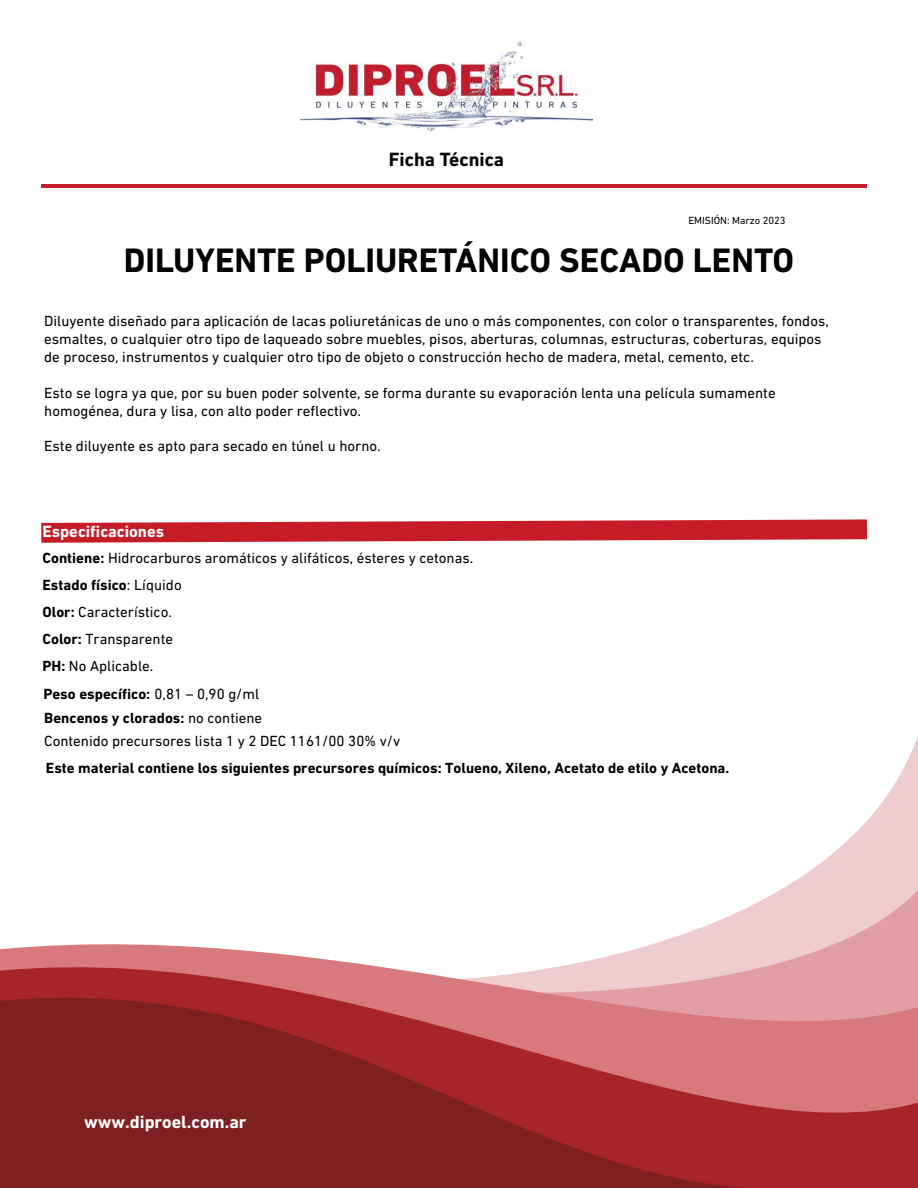
<style>
.page{position:relative;width:918px;height:1188px;background:#fff}
.page>*{position:absolute;margin:0;border:0;box-sizing:border-box;transform-origin:0 0}
.t1{font:700 34.5px "DIN Next LT Pro";color:#000}
.t2{font:700 19.5px "DIN Next LT Pro";color:#000}
.t3{font:700 18px "DIN Next LT Pro";color:#fff}
.t4{font:700 16.5px "DIN Next LT Pro";color:#fff}
.t5{font:15px/27.2px "DIN Next LT Pro";color:#000}
.t6{font:700 15px "DIN Next LT Pro";color:#000}
.t7{font:10.5px "DIN Next LT Pro";color:#000}
.s1{font-weight:700}
</style>
<div class="page">
<svg style="left:41px;top:519px;width:826px;height:24px;background:#cf434c"></svg>
<svg style="left:780px;top:736px;width:138px;height:154px"></svg>
<svg style="left:730px;top:890px;width:188px;height:26px;background:#efcfd2"></svg>
<svg style="left:675px;top:916px;width:243px;height:21px;background:#edc8cc"></svg>
<svg style="left:0;top:937px;width:918px;height:251px"></svg>
<svg style="left:0;top:971px;width:746px;height:217px;background:#9d383b"></svg>
<hr style="left:41px;top:184px;width:826px;height:4px;background:#c51c27">
<img style="left:300px;top:41px;width:293px;height:90px">
<h2 class="t2" style="left:389px;top:148px;width:117px">Ficha Técnica</h2>
<p class="t7" style="left:688px;top:215px;width:99px">EMISIÓN: Marzo 2023</p>
<h1 class="t1" style="left:124px;top:240px;width:672px">DILUYENTE POLIURETÁNICO SECADO LENTO</h1>
<p class="t5" style="left:44px;top:312px;width:786px;line-height:18px">Diluyente diseñado para aplicación de lacas poliuretánicas de uno o más componentes, con color o transparentes, fondos, esmaltes, o cualquier otro tipo de laqueado sobre muebles, pisos, aberturas, columnas, estructuras, coberturas, equipos de proceso, instrumentos y cualquier otro tipo de objeto o construcción hecho de madera, metal, cemento, etc.</p>
<p class="t5" style="left:44px;top:383px;width:733px;line-height:18px">Esto se logra ya que, por su buen poder solvente, se forma durante su evaporación lenta una película sumamente homogénea, dura y lisa, con alto poder reflectivo.</p>
<p class="t5" style="left:44px;top:433px;width:338px">Este diluyente es apto para secado en túnel u horno.</p>
<p class="t4" style="left:42px;top:521px;width:123px">Especificaciones</p>
<p class="t5" style="left:42px;top:544px;width:432px"><span class="s1">Contiene:</span> Hidrocarburos aromáticos y alifáticos, ésteres y cetonas.<br><span class="s1">Estado físico</span>: Líquido<br><span class="s1">Olor:</span> Característico.<br><span class="s1">Color:</span> Transparente<br><span class="s1">PH:</span> No Aplicable.<br><span class="s1">Peso específico:</span> 0,81 – 0,90 g/ml</p>
<p class="t5" style="left:44px;top:705px;width:357px;line-height:23.5px"><span class="s1">Bencenos y clorados:</span> no contiene<br>Contenido precursores lista 1 y 2 DEC 1161/00 30% v/v</p>
<p class="t6" style="left:46px;top:759px;width:685px">Este material contiene los siguientes precursores químicos: Tolueno, Xileno, Acetato de etilo y Acetona.</p>
<p class="t3" style="left:84px;top:1112px;width:164px">www.diproel.com.ar</p>
</div>
